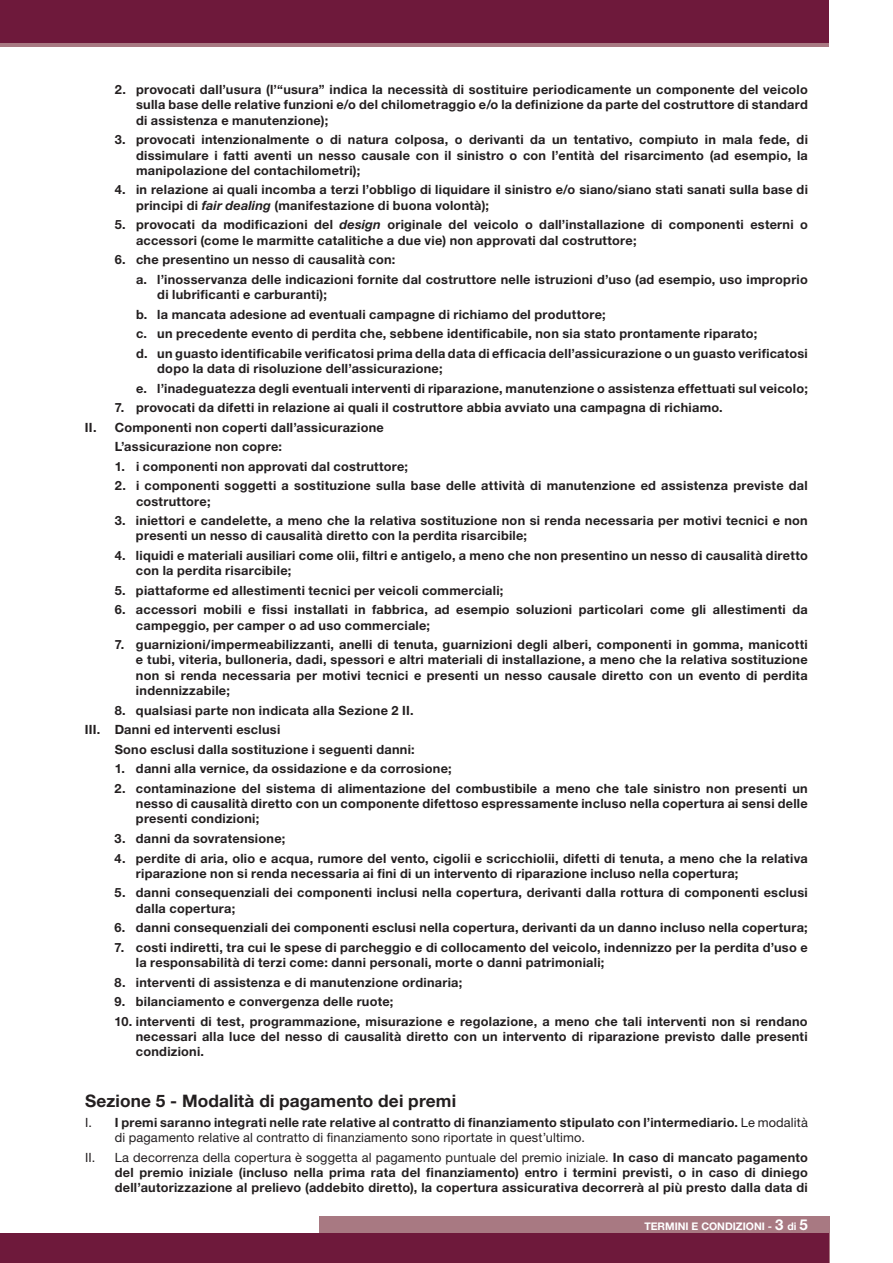
<style>
.page{position:relative;width:893px;height:1263px;background:#fff}
.page>*{position:absolute;margin:0;border:0;box-sizing:border-box;transform-origin:0 0}
.t1{font:700 17.25px "Helvetica Neue LT Std";letter-spacing:.01em;color:#231f20}
.t2{font:700 12.75px/15.3px "Helvetica Neue LT Std";letter-spacing:.02em;color:#231f20}
.t3{font:700 10.5px "Helvetica Neue LT Std";color:#fff}
.s1{font-style:italic}
.s2{font-weight:400}
.s3{font-size:15px}
</style>
<div class="page">
<div style="left:0;top:0;width:829px;height:47px;background:#a87982"></div>
<div style="left:319px;top:1216px;width:510px;height:47px;background:#a87982"></div>
<div style="left:0;top:0;width:829px;height:43px;background:#6e193b"></div>
<div style="left:0;top:1233px;width:829px;height:30px;background:#6e193b"></div>
<p class="t2" style="left:136px;top:82px;width:673px;text-align:justify;text-indent:-21px">2. provocati dall’usura (l’“usura” indica la necessità di sostituire periodicamente un componente del veicolo sulla base delle relative funzioni e/o del chilometraggio e/o la definizione da parte del costruttore di standard di assistenza e manutenzione);</p>
<p class="t2" style="left:136px;top:132px;width:673px;text-align:justify;text-indent:-21px">3. provocati intenzionalmente o di natura colposa, o derivanti da un tentativo, compiuto in mala fede, di dissimulare i fatti aventi un nesso causale con il sinistro o con l’entità del risarcimento (ad esempio, la manipolazione del contachilometri);</p>
<p class="t2" style="left:136px;top:182px;width:673px;text-indent:-21px">4. in relazione ai quali incomba a terzi l’obbligo di liquidare il sinistro e/o siano/siano stati sanati sulla base di principi di <span class="s1">fair dealing</span> (manifestazione di buona volontà);</p>
<p class="t2" style="left:136px;top:217px;width:673px;text-indent:-21px">5. provocati da modificazioni del <span class="s1">design</span> originale del veicolo o dall’installazione di componenti esterni o accessori (come le marmitte catalitiche a due vie) non approvati dal costruttore;</p>
<p class="t2" style="left:136px;top:250px;width:673px;line-height:19.5px;text-indent:-21px">6. che presentino un nesso di causalità con:<br>a. l’inosservanza delle indicazioni fornite dal costruttore nelle istruzioni d’uso (ad esempio, uso improprio</p>
<p class="t2" style="left:136px;top:284px;width:673px;line-height:19.5px;text-indent:21px">di lubrificanti e carburanti);<br>b. la mancata adesione ad eventuali campagne di richiamo del produttore;<br>c. un precedente evento di perdita che, sebbene identificabile, non sia stato prontamente riparato;<br>d. un guasto identificabile verificatosi prima della data di efficacia dell’assicurazione o un guasto verificatosi</p>
<p class="t2" style="left:136px;top:358px;width:673px;line-height:19.5px;text-indent:21px">dopo la data di risoluzione dell’assicurazione;<br>e. l’inadeguatezza degli eventuali interventi di riparazione, manutenzione o assistenza effettuati sul veicolo;</p>
<p class="t2" style="left:115px;top:400px;width:610px">7. provocati da difetti in relazione ai quali il costruttore abbia avviato una campagna di richiamo.</p>
<p class="t2" style="left:85px;top:419px;width:300px">II. Componenti non coperti dall’assicurazione</p>
<p class="t2" style="left:115px;top:439px;width:169px">L’assicurazione non copre:</p>
<p class="t2" style="left:115px;top:458px;width:295px">1. i componenti non approvati dal costruttore;</p>
<p class="t2" style="left:136px;top:478px;width:673px;text-indent:-21px">2. i componenti soggetti a sostituzione sulla base delle attività di manutenzione ed assistenza previste dal costruttore;</p>
<p class="t2" style="left:136px;top:513px;width:673px;text-indent:-21px">3. iniettori e candelette, a meno che la relativa sostituzione non si renda necessaria per motivi tecnici e non presenti un nesso di causalità diretto con la perdita risarcibile;</p>
<p class="t2" style="left:136px;top:547px;width:673px;text-indent:-21px">4. liquidi e materiali ausiliari come olii, filtri e antigelo, a meno che non presentino un nesso di causalità diretto con la perdita risarcibile;</p>
<p class="t2" style="left:115px;top:582px;width:390px">5. piattaforme ed allestimenti tecnici per veicoli commerciali;</p>
<p class="t2" style="left:136px;top:602px;width:673px;text-indent:-21px">6. accessori mobili e fissi installati in fabbrica, ad esempio soluzioni particolari come gli allestimenti da campeggio, per camper o ad uso commerciale;</p>
<p class="t2" style="left:136px;top:637px;width:673px;text-align:justify;text-indent:-21px">7. guarnizioni/impermeabilizzanti, anelli di tenuta, guarnizioni degli alberi, componenti in gomma, manicotti e tubi, viteria, bulloneria, dadi, spessori e altri materiali di installazione, a meno che la relativa sostituzione non si renda necessaria per motivi tecnici e presenti un nesso causale diretto con un evento di perdita indennizzabile;</p>
<p class="t2" style="left:85px;top:700px;width:330px;line-height:19.5px;text-indent:30px">8. qualsiasi parte non indicata alla Sezione 2 II.<br>III. Danni ed interventi esclusi</p>
<p class="t2" style="left:115px;top:741px;width:302px">Sono esclusi dalla sostituzione i seguenti danni:</p>
<p class="t2" style="left:115px;top:761px;width:338px">1. danni alla vernice, da ossidazione e da corrosione;</p>
<p class="t2" style="left:136px;top:780px;width:673px;text-align:justify;text-indent:-21px">2. contaminazione del sistema di alimentazione del combustibile a meno che tale sinistro non presenti un nesso di causalità diretto con un componente difettoso espressamente incluso nella copertura ai sensi delle presenti condizioni;</p>
<p class="t2" style="left:115px;top:830px;width:172px">3. danni da sovratensione;</p>
<p class="t2" style="left:136px;top:850px;width:673px;text-indent:-21px">4. perdite di aria, olio e acqua, rumore del vento, cigolii e scricchiolii, difetti di tenuta, a meno che la relativa riparazione non si renda necessaria ai fini di un intervento di riparazione incluso nella copertura;</p>
<p class="t2" style="left:136px;top:885px;width:673px;text-indent:-21px">5. danni consequenziali dei componenti inclusi nella copertura, derivanti dalla rottura di componenti esclusi dalla copertura;</p>
<p class="t2" style="left:115px;top:920px;width:695px">6. danni consequenziali dei componenti esclusi nella copertura, derivanti da un danno incluso nella copertura;</p>
<p class="t2" style="left:136px;top:939px;width:673px;text-indent:-21px">7. costi indiretti, tra cui le spese di parcheggio e di collocamento del veicolo, indennizzo per la perdita d’uso e la responsabilità di terzi come: danni personali, morte o danni patrimoniali;</p>
<p class="t2" style="left:115px;top:974px;width:349px">8. interventi di assistenza e di manutenzione ordinaria;</p>
<p class="t2" style="left:115px;top:994px;width:280px">9. bilanciamento e convergenza delle ruote;</p>
<p class="t2" style="left:136px;top:1013px;width:673px;text-align:justify;text-indent:-21px">10. interventi di test, programmazione, misurazione e regolazione, a meno che tali interventi non si rendano necessari alla luce del nesso di causalità diretto con un intervento di riparazione previsto dalle presenti condizioni.</p>
<h1 class="t1" style="left:85px;top:1090px;width:373px">Sezione 5 - Modalità di pagamento dei premi</h1>
<p class="t2" style="left:115px;top:1114px;width:695px;text-indent:-30px"><span class="s2">I.</span> I premi saranno integrati nelle rate relative al contratto di finanziamento stipulato con l’intermediario. <span class="s2">Le modalità di pagamento relative al contratto di finanziamento sono riportate in quest’ultimo.</span></p>
<p class="t2" style="left:115px;top:1149px;width:695px;text-align:justify;text-indent:-30px"><span class="s2">II. La decorrenza della copertura è soggetta al pagamento puntuale del premio iniziale.</span> In caso di mancato pagamento del premio iniziale (incluso nella prima rata del finanziamento) entro i termini previsti, o in caso di diniego dell’autorizzazione al prelievo (addebito diretto), la copertura assicurativa decorrerà al più presto dalla data di</p>
<p class="t3" style="left:644px;top:1220px;width:165px">TERMINI E CONDIZIONI - <span class="s3">3</span> di <span class="s3">5</span></p>
</div>
